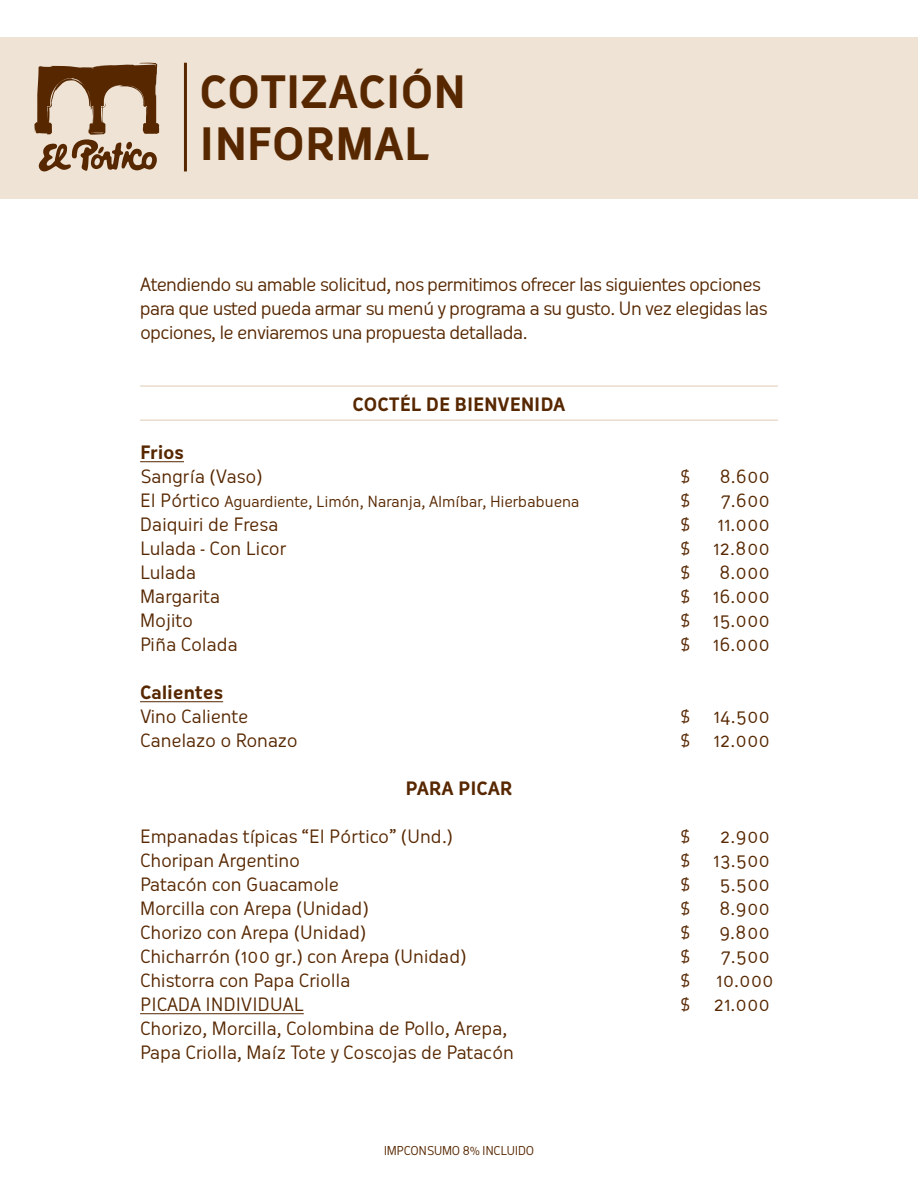
<style>
.page{position:relative;width:918px;height:1188px;background:#fff}
.page>*{position:absolute;margin:0;border:0;box-sizing:border-box;transform-origin:0 0}
.t1{font:700 43.5px/52.2px "Oceania";color:#572700}
.t2{font:18px/24px "Oceania";letter-spacing:-.02em;color:#572700}
.t3{font:18px/24px "Oceania";letter-spacing:-.045em;color:#572700}
.t4{font:700 18px "Oceania";color:#572700}
.t5{font:18px "Oceania";color:#572700}
.t6{font:15px "Oceania";letter-spacing:-.02em;color:#572700}
.t7{font:12px "Oceania";letter-spacing:-.03em;color:#572700}
.s1{font-size:18px}
</style>
<div class="page">
<hr style="left:140px;top:461px;width:44px;height:1px;background:#572700">
<hr style="left:140px;top:701px;width:83px;height:1px;background:#572700">
<hr style="left:140px;top:1013px;width:164px;height:1px;background:#572700">
<div style="left:0;top:37px;width:918px;height:162px;background:#eee3d5"></div>
<svg style="left:34px;top:62px;width:126px;height:110px"></svg>
<hr style="left:184px;top:63px;width:3px;height:108px;background:#572700">
<hr style="left:140px;top:385px;width:638px;height:2px;background:#eadccb">
<hr style="left:140px;top:419px;width:638px;height:2px;background:#eadccb">
<h1 class="t1" style="left:200px;top:65px;width:267px">COTIZACIÓN<br>INFORMAL</h1>
<p class="t3" style="left:140px;top:273px;width:629px">Atendiendo su amable solicitud, nos permitimos ofrecer las siguientes opciones para que usted pueda armar su menú y programa a su gusto. Un vez elegidas las opciones, le enviaremos una propuesta detallada.</p>
<p class="t4" style="left:352px;top:394px;width:215px">COCTÉL DE BIENVENIDA</p>
<p class="t4" style="left:140px;top:442px;width:45px">Frios</p>
<p class="t2" style="left:140px;top:465px;width:124px">Sangría (Vaso)</p>
<p class="t2" style="left:680px;top:465px;width:12px">$</p>
<p class="t2" style="left:719px;top:465px;width:52px">8.600</p>
<p class="t6" style="left:140px;top:493px;width:441px"><span class="s1">El Pórtico</span> Aguardiente, Limón, Naranja, Almíbar, Hierbabuena</p>
<p class="t2" style="left:680px;top:489px;width:12px">$</p>
<p class="t2" style="left:721px;top:489px;width:51px">7.600</p>
<p class="t2" style="left:140px;top:513px;width:140px">Daiquiri de Fresa</p>
<p class="t2" style="left:680px;top:513px;width:12px">$</p>
<p class="t2" style="left:718px;top:513px;width:54px">11.000</p>
<p class="t2" style="left:140px;top:537px;width:148px">Lulada - Con Licor</p>
<p class="t2" style="left:680px;top:537px;width:12px">$</p>
<p class="t2" style="left:713px;top:537px;width:59px">12.800</p>
<p class="t2" style="left:140px;top:561px;width:58px">Lulada</p>
<p class="t2" style="left:680px;top:561px;width:12px">$</p>
<p class="t2" style="left:719px;top:561px;width:52px">8.000</p>
<p class="t2" style="left:140px;top:585px;width:82px">Margarita</p>
<p class="t2" style="left:680px;top:585px;width:91px">$ 16.000</p>
<p class="t2" style="left:140px;top:609px;width:54px">Mojito</p>
<p class="t2" style="left:680px;top:609px;width:91px">$ 15.000</p>
<p class="t2" style="left:140px;top:633px;width:99px">Piña Colada</p>
<p class="t2" style="left:680px;top:633px;width:91px">$ 16.000</p>
<p class="t4" style="left:140px;top:682px;width:85px">Calientes</p>
<p class="t2" style="left:140px;top:705px;width:110px">Vino Caliente</p>
<p class="t2" style="left:680px;top:705px;width:12px">$</p>
<p class="t2" style="left:714px;top:705px;width:58px">14.500</p>
<p class="t2" style="left:140px;top:729px;width:159px">Canelazo o Ronazo</p>
<p class="t2" style="left:680px;top:729px;width:12px">$</p>
<p class="t2" style="left:713px;top:729px;width:58px">12.000</p>
<p class="t4" style="left:405px;top:778px;width:109px">PARA PICAR</p>
<p class="t2" style="left:140px;top:825px;width:315px">Empanadas típicas “El Pórtico” (Und.)</p>
<p class="t2" style="left:680px;top:825px;width:12px">$</p>
<p class="t2" style="left:720px;top:825px;width:52px">2.900</p>
<p class="t2" style="left:140px;top:849px;width:162px">Choripan Argentino</p>
<p class="t2" style="left:680px;top:849px;width:12px">$</p>
<p class="t2" style="left:713px;top:849px;width:58px">13.500</p>
<p class="t2" style="left:140px;top:873px;width:201px">Patacón con Guacamole</p>
<p class="t2" style="left:680px;top:873px;width:12px">$</p>
<p class="t2" style="left:720px;top:873px;width:52px">5.500</p>
<p class="t2" style="left:140px;top:897px;width:230px">Morcilla con Arepa (Unidad)</p>
<p class="t2" style="left:680px;top:897px;width:12px">$</p>
<p class="t2" style="left:719px;top:897px;width:53px">8.900</p>
<p class="t2" style="left:140px;top:921px;width:228px">Chorizo con Arepa (Unidad)</p>
<p class="t2" style="left:680px;top:921px;width:12px">$</p>
<p class="t2" style="left:719px;top:921px;width:53px">9.800</p>
<p class="t2" style="left:140px;top:945px;width:328px">Chicharrón (100 gr.) con Arepa (Unidad)</p>
<p class="t2" style="left:680px;top:945px;width:12px">$</p>
<p class="t2" style="left:721px;top:945px;width:51px">7.500</p>
<p class="t2" style="left:140px;top:969px;width:212px">Chistorra con Papa Criolla</p>
<p class="t2" style="left:680px;top:969px;width:12px">$</p>
<p class="t2" style="left:716px;top:969px;width:59px">10.000</p>
<p class="t5" style="left:140px;top:994px;width:165px">PICADA INDIVIDUAL</p>
<p class="t2" style="left:680px;top:993px;width:12px">$</p>
<p class="t2" style="left:713px;top:993px;width:58px">21.000</p>
<p class="t2" style="left:140px;top:1017px;width:375px">Chorizo, Morcilla, Colombina de Pollo, Arepa,<br>Papa Criolla, Maíz Tote y Coscojas de Patacón</p>
<p class="t7" style="left:384px;top:1144px;width:152px">IMPCONSUMO 8% INCLUIDO</p>
</div>
